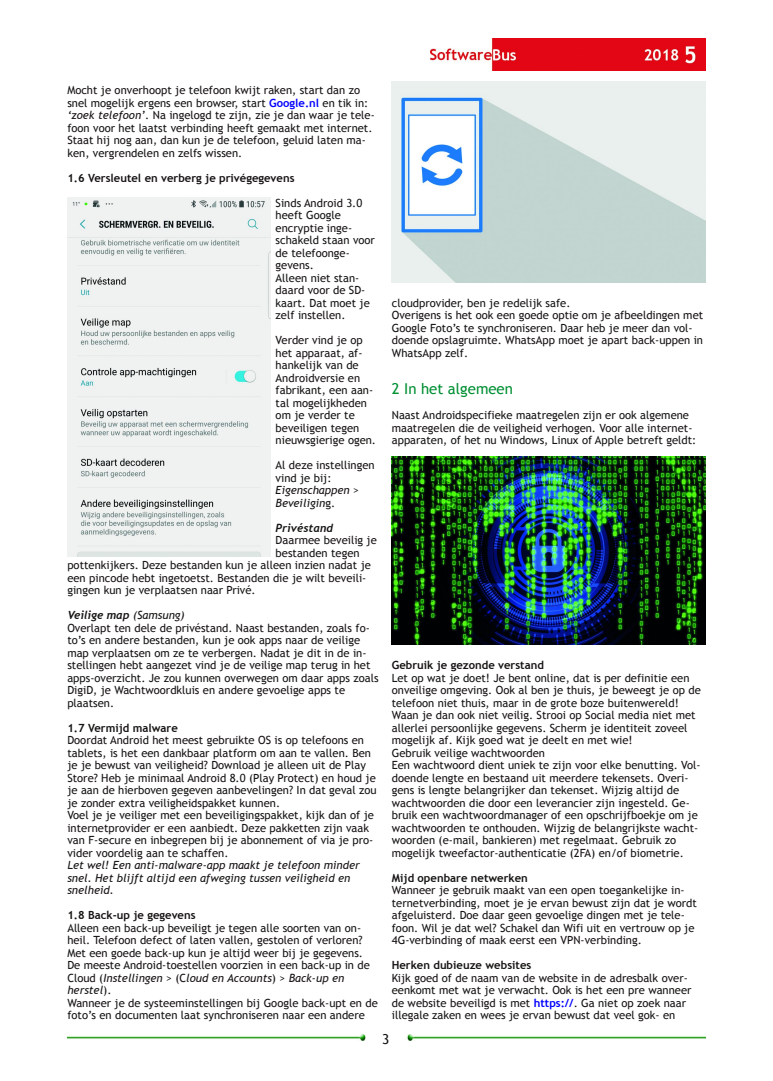
<style>
.page{position:relative;width:773px;height:1081px;background:#fff}
.page>*{position:absolute;margin:0;border:0;box-sizing:border-box;transform-origin:0 0}
.t1{font:15px "Trebuchet MS";color:#008f33}
.t2{font:13.75px "Trebuchet MS";color:#161413}
.t3{font:11.25px/12.5px "Trebuchet MS";color:#161413}
.t4{font:700 11.25px "Trebuchet MS";color:#161413}
.t5{font:italic 11.25px/12.5px "Trebuchet MS";color:#161413}
.t6{font:italic 700 11.25px "Trebuchet";color:#161413}
.s1{font-weight:700;color:#00f}
.s2{font-style:italic}
.s3{font-family:"Trebuchet MS";font-weight:400}
</style>
<div class="page">
<img style="left:431px;top:39px;width:274px;height:32px">
<img style="left:67px;top:1035px;width:299px;height:5px">
<img style="left:407px;top:1035px;width:298px;height:5px">
<img style="left:68px;top:197px;width:202px;height:360px">
<img style="left:392px;top:81px;width:313px;height:201px">
<img style="left:392px;top:457px;width:313px;height:187px">
<p class="t3" style="left:67px;top:84px;width:309px">Mocht je onverhoopt je telefoon kwijt raken, start dan zo snel mogelijk ergens een browser, start <span class="s1">Google.nl</span> en tik in: <span class="s2">‘zoek telefoon’</span>. Na ingelogd te zijn, zie je dan waar je tele‐ foon voor het laatst verbinding heeft gemaakt met internet.<br>Staat hij nog aan, dan kun je de telefoon, geluid laten ma‐ ken, vergrendelen en zelfs wissen.</p>
<p class="t4" style="left:67px;top:171px;width:229px">1.6 Versleutel en verberg je privégegevens</p>
<p class="t3" style="left:275px;top:196px;width:101px">Sinds Android 3.0 heeft Google encryptie inge‐ schakeld staan voor de telefoonge‐ gevens.<br>Alleen niet stan‐ daard voor de SD‐ kaart. Dat moet je zelf instellen.</p>
<p class="t3" style="left:275px;top:334px;width:102px">Verder vind je op het apparaat, af‐ hankelijk van de<br>Androidversie en fabrikant, een aan‐ tal mogelijkheden om je verder te beveiligen tegen nieuwsgierige ogen.</p>
<p class="t3" style="left:275px;top:459px;width:101px">Al deze instellingen vind je bij:<br><span class="s2">Eigenschappen</span> &gt;<br><span class="s2">Beveiligin</span>g.</p>
<p class="t6" style="left:275px;top:521px;width:59px">Privéstand</p>
<p class="t3" style="left:275px;top:534px;width:103px">Daarmee beveilig je</p>
<p class="t3" style="left:275px;top:546px;width:85px">bestanden tegen</p>
<p class="t3" style="left:67px;top:559px;width:305px">pottenkijkers. Deze bestanden kun je alleen inzien nadat je</p>
<p class="t3" style="left:67px;top:571px;width:300px">een pincode hebt ingetoetst. Bestanden die je wilt beveili‐</p>
<p class="t3" style="left:67px;top:584px;width:190px">gingen kun je verplaatsen naar Privé.</p>
<p class="t6" style="left:67px;top:609px;width:119px">Veilige map <span class="s3">(Samsung)</span></p>
<p class="t3" style="left:67px;top:621px;width:313px">Overlapt ten dele de privéstand. Naast bestanden, zoals fo‐ to’s en andere bestanden, kun je ook apps naar de veilige map verplaatsen om ze te verbergen. Nadat je dit in de in‐ stellingen hebt aangezet vind je de veilige map terug in het apps‐overzicht. Je zou kunnen overwegen om daar apps zoals DigiD, je Wachtwoordkluis en andere gevoelige apps te plaatsen.</p>
<p class="t4" style="left:67px;top:721px;width:112px">1.7 Vermijd malware</p>
<p class="t3" style="left:67px;top:734px;width:311px">Doordat Android het meest gebruikte OS is op telefoons en tablets, is het een dankbaar platform om aan te vallen. Ben je je bewust van veiligheid? Download je alleen uit de Play Store? Heb je minimaal Android 8.0 (Play Protect) en houd je je aan de hierboven gegeven aanbevelingen? In dat geval zou je zonder extra veiligheidspakket kunnen.<br>Voel je je veiliger met een beveiligingspakket, kijk dan of je internetprovider er een aanbiedt. Deze pakketten zijn vaak van F‐secure en inbegrepen bij je abonnement of via je pro‐ vider voordelig aan te schaffen.</p>
<p class="t5" style="left:67px;top:859px;width:294px">Let wel! Een anti‐malware‐app maakt je telefoon minder snel. Het blijft altijd een afweging tussen veiligheid en snelheid.</p>
<p class="t4" style="left:67px;top:909px;width:130px">1.8 Back‐up je gegevens</p>
<p class="t3" style="left:67px;top:921px;width:312px">Alleen een back‐up beveiligt je tegen alle soorten van on‐ heil. Telefoon defect of laten vallen, gestolen of verloren?<br>Met een goede back‐up kun je altijd weer bij je gegevens.<br>De meeste Android‐toestellen voorzien in een back‐up in de Cloud (<span class="s2">Instellingen</span> &gt; (C<span class="s2">loud en Accounts</span>) &gt; <span class="s2">Back‐up en herstel</span>).<br>Wanneer je de systeeminstellingen bij Google back‐upt en de foto’s en documenten laat synchroniseren naar een andere</p>
<p class="t3" style="left:392px;top:296px;width:313px">cloudprovider, ben je redelijk safe.<br>Overigens is het ook een goede optie om je afbeeldingen met Google Foto’s te synchroniseren. Daar heb je meer dan vol‐ doende opslagruimte. WhatsApp moet je apart back‐uppen in WhatsApp zelf.</p>
<h1 class="t1" style="left:392px;top:380px;width:123px">2 In het algemeen</h1>
<p class="t3" style="left:392px;top:409px;width:306px">Naast Androidspecifieke maatregelen zijn er ook algemene maatregelen die de veiligheid verhogen. Voor alle internet‐ apparaten, of het nu Windows, Linux of Apple betreft geldt:</p>
<p class="t4" style="left:392px;top:659px;width:154px">Gebruik je gezonde verstand</p>
<p class="t3" style="left:392px;top:671px;width:310px">Let op wat je doet! Je bent online, dat is per definitie een onveilige omgeving. Ook al ben je thuis, je beweegt je op de telefoon niet thuis, maar in de grote boze buitenwereld!<br>Waan je dan ook niet veilig. Strooi op Social media niet met allerlei persoonlijke gegevens. Scherm je identiteit zoveel mogelijk af. Kijk goed wat je deelt en met wie!<br>Gebruik veilige wachtwoorden<br>Een wachtwoord dient uniek te zijn voor elke benutting. Vol‐ doende lengte en bestaand uit meerdere tekensets. Overi‐ gens is lengte belangrijker dan tekenset. Wijzig altijd de wachtwoorden die door een leverancier zijn ingesteld. Ge‐ bruik een wachtwoordmanager of een opschrijfboekje om je wachtwoorden te onthouden. Wijzig de belangrijkste wacht‐ woorden (e‐mail, bankieren) met regelmaat. Gebruik zo mogelijk tweefactor‐authenticatie (2FA) en/of biometrie.</p>
<p class="t4" style="left:392px;top:871px;width:137px">Mijd openbare netwerken</p>
<p class="t3" style="left:392px;top:884px;width:306px">Wanneer je gebruik maakt van een open toegankelijke in‐ ternetverbinding, moet je je ervan bewust zijn dat je wordt afgeluisterd. Doe daar geen gevoelige dingen met je tele‐ foon. Wil je dat wel? Schakel dan Wifi uit en vertrouw op je 4G‐verbinding of maak eerst een VPN‐verbinding.</p>
<p class="t4" style="left:392px;top:959px;width:141px">Herken dubieuze websites</p>
<p class="t3" style="left:392px;top:971px;width:301px">Kijk goed of de naam van de website in de adresbalk over‐ eenkomt met wat je verwacht. Ook is het een pre wanneer de website beveiligd is met <span class="s1">https://</span>. Ga niet op zoek naar illegale zaken en wees je ervan bewust dat veel gok‐ en</p>
<p class="t2" style="left:382px;top:1031px;width:9px">3</p>
</div>
